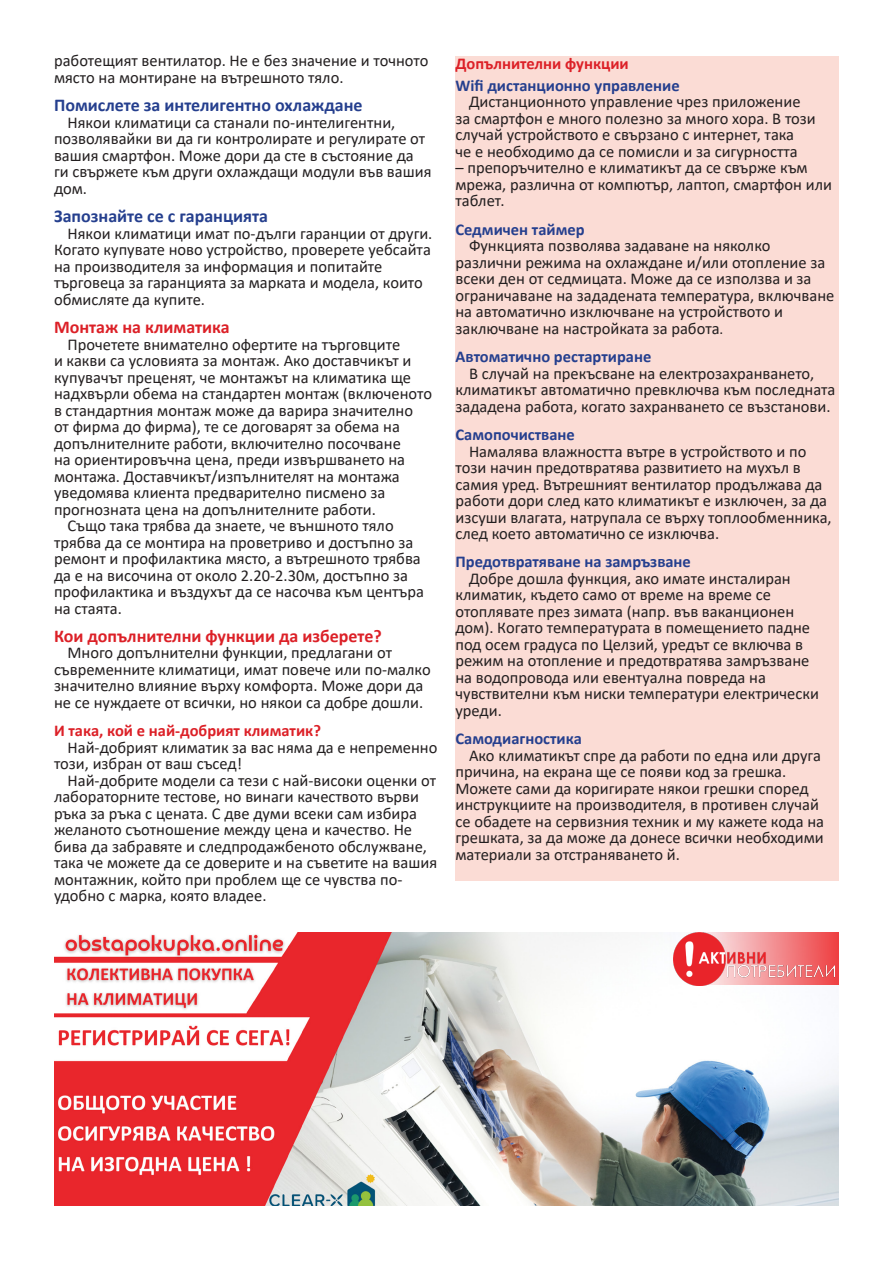
<style>
.page{position:relative;width:893px;height:1263px;background:#fff}
.page>*{position:absolute;margin:0;border:0;box-sizing:border-box;transform-origin:0 0}
.t1{font:700 18px "Calibri";color:#253f8e}
.t2{font:700 18px "Calibri";color:#dc2027}
.t3{font:16.5px/16.5px "Calibri";color:#231f20}
.t4{font:700 16.5px "Calibri";color:#253f8e}
.t5{font:700 16.5px "Calibri";color:#dc2027}
.s1{font-size:15px}
</style>
<div class="page">
<div style="left:455px;top:56px;width:384px;height:825px;background:#fbdcd5"></div>
<img style="left:54px;top:932px;width:785px;height:274px">
<svg style="left:669px;top:932px;width:170px;height:53px"></svg>
<img style="left:673px;top:932px;width:161px;height:53px">
<p class="t3" style="left:54px;top:52px;width:376px">работещият вентилатор. Не е без значение и точното място на монтиране на вътрешното тяло.</p>
<p class="t1" style="left:54px;top:93px;width:310px">Помислете за интелигентно охлаждане</p>
<p class="t3" style="left:54px;top:114px;width:379px;text-indent:14px">Някои климатици са станали по-интелигентни, позволявайки ви да ги контролирате и регулирате от вашия смартфон. Може дори да сте в състояние да ги свържете към други охлаждащи модули във вашия дом.</p>
<p class="t1" style="left:54px;top:203px;width:216px">Запознайте се с гаранцията</p>
<p class="t3" style="left:54px;top:225px;width:380px;text-indent:14px">Някои климатици имат по-дълги гаранции от други.<br>Когато купувате ново устройство, проверете уебсайта на производителя за информация и попитайте търговеца за гаранцията за марката и модела, които обмисляте да купите.</p>
<p class="t2" style="left:54px;top:314px;width:177px">Монтаж на климатика</p>
<p class="t3" style="left:54px;top:335px;width:380px;text-indent:14px">Прочетете внимателно офертите на търговците<br>и какви са условията за монтаж. Ако доставчикът и купувачът преценят, че монтажът на климатика ще надхвърли обема на стандартен монтаж (включеното в стандартния монтаж може да варира значително от фирма до фирма), те се договарят за обема на допълнителните работи, включително посочване<br>на ориентировъчна цена, преди извършването на монтажа. Доставчикът/изпълнителят на монтажа уведомява клиента предварително писмено за прогнозната цена на допълнителните работи.</p>
<p class="t3" style="left:54px;top:517px;width:371px;text-indent:14px">Също така трябва да знаете, че външното тяло трябва да се монтира на проветриво и достъпно за ремонт и профилактика място, а вътрешното трябва да е на височина от около 2.20-2.30м, достъпно за профилактика и въздухът да се насочва към центъра на стаята.</p>
<p class="t2" style="left:54px;top:623px;width:329px">Кои допълнителни функции да изберете?</p>
<p class="t3" style="left:54px;top:644px;width:378px;text-indent:14px">Много допълнителни функции, предлагани от съвременните климатици, имат повече или по-малко значително влияние върху комфорта. Може дори да не се нуждаете от всички, но някои са добре дошли.</p>
<p class="t5" style="left:54px;top:719px;width:269px">И така, кой е най-добрият климатик?</p>
<p class="t3" style="left:54px;top:739px;width:385px;text-indent:14px">Най-добрият климатик за вас няма да е непременно този, избран от ваш съсед!</p>
<p class="t3" style="left:54px;top:772px;width:385px;text-indent:14px">Най-добрите модели са тези с най-високи оценки от лабораторните тестове, но винаги качеството върви ръка за ръка с цената. С две думи всеки сам избира желаното съотношение между цена и качество. Не бива да забравяте и следпродажбеното обслужване, така че можете да се доверите и на съветите на вашия монтажник, който при проблем ще се чувства по&shy;удобно с марка, която владее.</p>
<p class="t5" style="left:455px;top:52px;width:175px">Допълнителни функции</p>
<p class="t4" style="left:455px;top:74px;width:226px">Wifi дистанционно управление</p>
<p class="t3" style="left:455px;top:93px;width:362px;text-indent:14px">Дистанционното управление чрез приложение за смартфон е много полезно за много хора. В този случай устройството е свързано с интернет, така<br>че е необходимо да се помисли и за сигурността</p>
<p class="t3" style="left:455px;top:159px;width:378px">– препоръчително е климатикът да се свърже към мрежа, различна от компютър, лаптоп, смартфон или таблет.</p>
<p class="t4" style="left:455px;top:218px;width:131px">Седмичен таймер</p>
<p class="t3" style="left:455px;top:237px;width:380px;text-indent:14px">Функцията позволява задаване на няколко различни режима на охлаждане и/или отопление за всеки ден от седмицата. Може да се използва и за ограничаване на зададената температура, включване на автоматично изключване на устройството и заключване на настройката за работа<span class="s1">.</span></p>
<p class="t4" style="left:455px;top:345px;width:197px">Автоматично рестартиране</p>
<p class="t3" style="left:455px;top:364px;width:381px;text-align:center">В случай на прекъсване на електрозахранването, климатикът автоматично превключва към последната зададена работа, когато захранването се възстанови.</p>
<p class="t4" style="left:455px;top:423px;width:121px">Самопочистване</p>
<p class="t3" style="left:455px;top:442px;width:378px;text-indent:14px">Намалява влажността вътре в устройството и по този начин предотвратява развитието на мухъл в самия уред. Вътрешният вентилатор продължава да работи дори след като климатикът е изключен, за да изсуши влагата, натрупала се върху топлообменника, след което автоматично се изключва.</p>
<p class="t4" style="left:455px;top:550px;width:237px">Предотвратяване на замръзване</p>
<p class="t3" style="left:455px;top:570px;width:365px;text-indent:14px">Добре дошла функция, ако имате инсталиран климатик, където само от време на време се отоплявате през зимата (напр. във ваканционен дом). Когато температурата в помещението падне под осем градуса по Целзий, уредът се включва в режим на отопление и предотвратява замръзване на водопровода или евентуална повреда на чувствителни към ниски температури електрически уреди.</p>
<p class="t4" style="left:455px;top:727px;width:128px">Самодиагностика</p>
<p class="t3" style="left:455px;top:747px;width:370px;text-indent:14px">Ако климатикът спре да работи по една или друга причина, на екрана ще се появи код за грешка.<br>Можете сами да коригирате някои грешки според инструкциите на производителя, в противен случай се обадете на сервизния техник и му кажете кода на грешката, за да може да донесе всички необходими материали за отстраняването й.</p>
</div>
